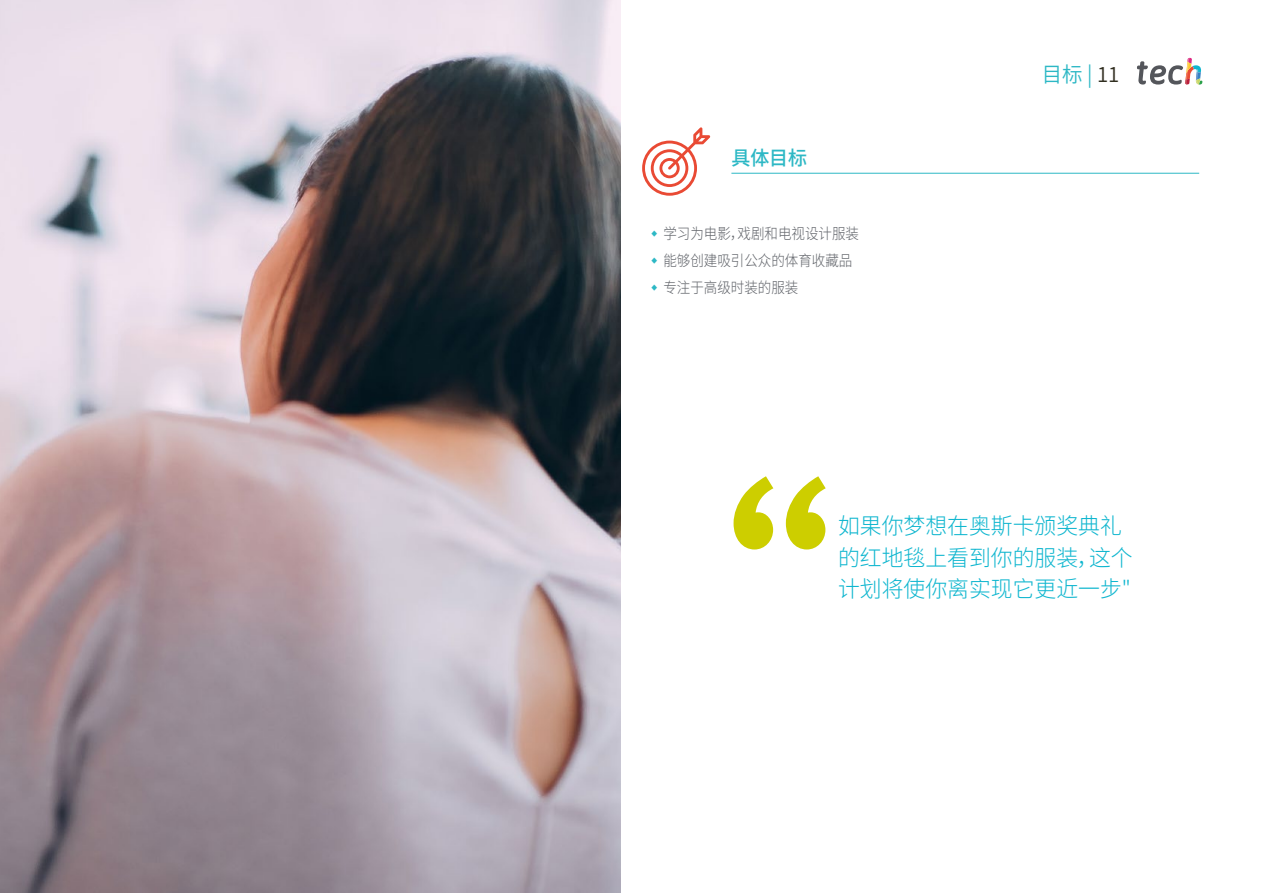
<style>
.page{position:relative;width:1263px;height:893px;background:#fff}
.page>*{position:absolute;margin:0;border:0;box-sizing:border-box;transform-origin:0 0}
.t1{font:300 22.5px/31.5px "Source Han Sans CN";color:#0fb6cf}
.t2{font:21px "Source Han Sans CN";color:#2db8c5}
.t3{font:500 19.5px "Source Han Sans CN";color:#2db8c5}
.t4{font:300 15px/26.7px "Source Han Sans CN";color:#61646a;scale:.9 1}
.s1{color:#312e20}
</style>
<div class="page">
<hr style="left:731px;top:173px;width:468px;height:1px;background:#2db8c5">
<svg style="left:642px;top:127px;width:68px;height:69px"></svg>
<img style="left:0;top:0;width:621px;height:893px">
<svg style="left:1137px;top:58px;width:65px;height:27px"></svg>
<svg style="left:733px;top:476px;width:93px;height:73px"></svg>
<p class="t3" style="left:731px;top:147px;width:77px">具体目标</p>
<p class="t4" style="left:663px;top:221px;width:219px">学习为电影，戏剧和电视设计服装能够创建吸引公众的体育收藏品专注于高级时装的服装</p>
<p class="t2" style="left:1042px;top:62px;width:79px">目标 | <span class="s1">11</span></p>
<p class="t1" style="left:838px;top:511px;width:296px">如果你梦想在奥斯卡颁奖典礼的红地毯上看到你的服装，这个计划将使你离实现它更近一步"</p>
</div>
